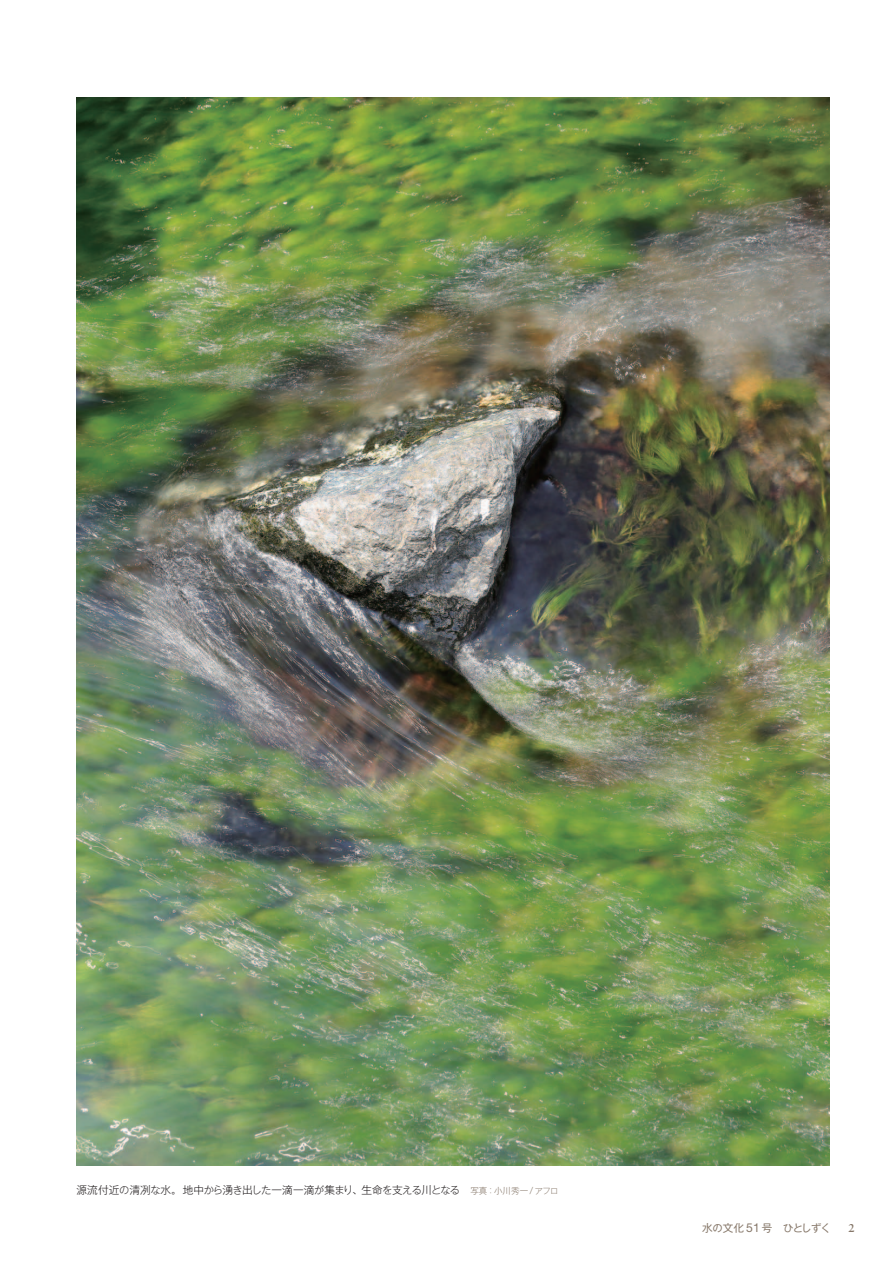
<style>
.page{position:relative;width:893px;height:1263px;background:#fff}
.page>*{position:absolute;margin:0;border:0;box-sizing:border-box;transform-origin:0 0}
.t1{font:12.15px "Helvetica Neue LT Std";color:#867769}
.t2{font:700 11.4px "Sabon LT Std";color:#867769}
.t3{font:300 10.65px "Gothic MB101 Pro";letter-spacing:.01em;color:#231f20}
.t4{font:10.65px "Gothic MB101 Pro";color:#867769}
.t5{font:10.35px "Gothic MB101 Pro";letter-spacing:-.075em;color:#867769}
.t6{font:300 9.75px "Helvetica Neue LT Std";color:#867769}
.t7{font:300 8.55px "Gothic MB101 Pro";letter-spacing:.005em;color:#867769}
.t8{font:300 8.25px "Gothic MB101 Pro";color:#867769}
.s1{font-size:10.35px}
</style>
<div class="page">
<img style="left:77px;top:98px;width:752px;height:1067px">
<p class="t3" style="left:77px;top:1181px;width:385px">源流付近<span class="s1">の</span>清冽<span class="s1">な</span>水。地中<span class="s1">から</span>湧<span class="s1">き</span>出<span class="s1">した</span>一滴一滴<span class="s1">が</span>集<span class="s1">まり</span>、生命<span class="s1">を</span>支<span class="s1">える</span>川<span class="s1">となる</span></p>
<p class="t7" style="left:470px;top:1183px;width:59px">写真：小川秀一</p>
<p class="t6" style="left:530px;top:1184px;width:5px">/</p>
<p class="t8" style="left:535px;top:1184px;width:25px">アフロ</p>
<p class="t4" style="left:702px;top:1219px;width:43px">水<span class="s1">の</span>文化</p>
<p class="t4" style="left:762px;top:1219px;width:12px">号</p>
<p class="t1" style="left:746px;top:1220px;width:15px">51</p>
<p class="t5" style="left:783px;top:1219px;width:49px">ひとしずく</p>
<p class="t2" style="left:848px;top:1221px;width:8px">2</p>
</div>
